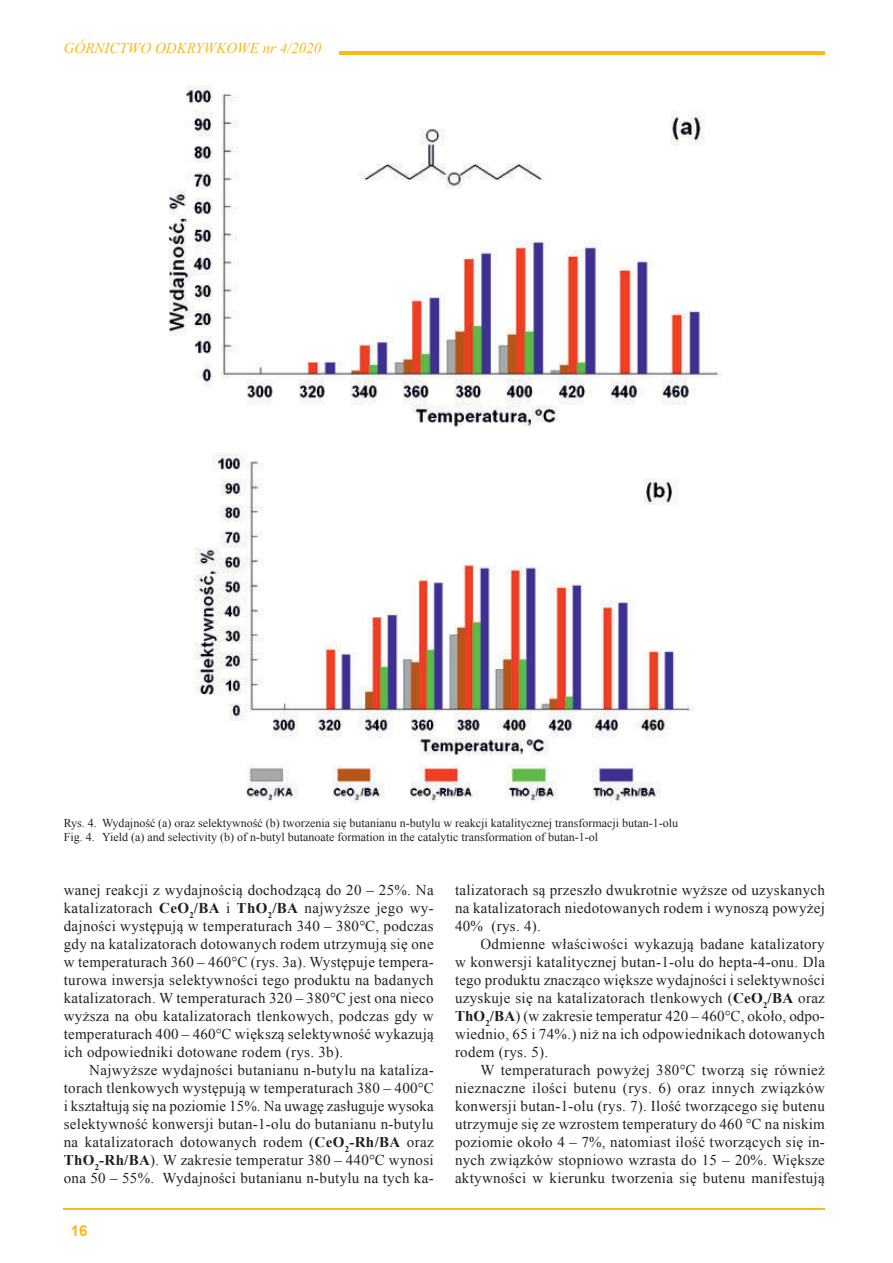
<style>
.page{position:relative;width:893px;height:1263px;background:#fff}
.page>*{position:absolute;margin:0;border:0;box-sizing:border-box;transform-origin:0 0}
.t1{font:15px/18px "Times New Roman";letter-spacing:.02em;color:#231f20;text-align:justify}
.t2{font:italic 15px "Times New Roman";color:#fcb814}
.t3{font:700 15px "Arial";color:#fcb814}
.t4{font:12px/14.4px "Times New Roman";color:#231f20}
.s1{font-weight:700}
</style>
<div class="page">
<hr style="left:64px;top:1208px;width:761px;height:1px;background:#fcb814">
<hr style="left:340px;top:51px;width:485px;height:3px;background:#fcb814">
<img style="left:168px;top:85px;width:554px;height:342px">
<img style="left:194px;top:453px;width:502px;height:350px">
<p class="t2" style="left:64px;top:37px;width:259px">GÓRNICTWO ODKRYWKOWE nr 4/2020</p>
<p class="t4" style="left:64px;top:815px;width:616px">Rys. 4. Wydajność (a) oraz selektywność (b) tworzenia się butanianu n-butylu w reakcji katalitycznej transformacji butan-1-olu<br>Fig. 4. Yield (a) and selectivity (b) of n-butyl butanoate formation in the catalytic transformation of butan-1-ol</p>
<p class="t1" style="left:64px;top:881px;width:371px">wanej reakcji z wydajnością dochodzącą do 20 – 25%. Na katalizatorach <span class="s1">CeO</span><sub>2</sub><span class="s1">/BA</span> i <span class="s1">ThO</span><sub>2</sub><span class="s1">/BA</span> najwyższe jego wy&shy;dajności występują w temperaturach 340 – 380 C, podczas gdy na katalizatorach dotowanych rodem utrzymują się one w temperaturach 360 – 460 C (rys. 3a). Występuje tempera&shy;turowa inwersja selektywności tego produktu na badanych katalizatorach. W temperaturach 320 – 380 C jest ona nieco wyższa na obu katalizatorach tlenkowych, podczas gdy w temperaturach 400 – 460 C większą selektywność wykazują ich odpowiedniki dotowane rodem (rys. 3b).</p>
<p class="t1" style="left:64px;top:1061px;width:372px;text-indent:26px">Najwyższe wydajności butanianu n-butylu na kataliza&shy;torach tlenkowych występują w temperaturach 380 – 400 C i kształtują się na poziomie 15%. Na uwagę zasługuje wysoka selektywność konwersji butan-1-olu do butanianu n-butylu na katalizatorach dotowanych rodem (<span class="s1">CeO</span><sub>2</sub><span class="s1">-Rh/BA</span> oraz <span class="s1">ThO</span><sub>2</sub><span class="s1">-Rh/BA</span>). W zakresie temperatur 380 – 440 C wynosi ona 50 – 55%. Wydajności butanianu n-butylu na tych ka-</p>
<p class="t3" style="left:71px;top:1221px;width:18px">16</p>
<p class="t1" style="left:455px;top:881px;width:371px">talizatorach są przeszło dwukrotnie wyższe od uzyskanych na katalizatorach niedotowanych rodem i wynoszą powyżej 40% (rys. 4).</p>
<p class="t1" style="left:455px;top:935px;width:371px;text-indent:26px">Odmienne właściwości wykazują badane katalizatory w konwersji katalitycznej butan-1-olu do hepta-4-onu. Dla tego produktu znacząco większe wydajności i selektywności uzyskuje się na katalizatorach tlenkowych (<span class="s1">CeO</span><sub>2</sub><span class="s1">/BA</span> oraz <span class="s1">ThO</span><sub>2</sub><span class="s1">/BA</span>) (w zakresie temperatur 420 – 460 C, około, odpo&shy;wiednio, 65 i 74%.) niż na ich odpowiednikach dotowanych rodem (rys. 5).</p>
<p class="t1" style="left:455px;top:1061px;width:372px;text-indent:26px">W temperaturach powyżej 380 C tworzą się również nieznaczne ilości butenu (rys. 6) oraz innych związków konwersji butan-1-olu (rys. 7). Ilość tworzącego się butenu utrzymuje się ze wzrostem temperatury do 460 C na niskim poziomie około 4 – 7%, natomiast ilość tworzących się in&shy;nych związków stopniowo wzrasta do 15 – 20%. Większe aktywności w kierunku tworzenia się butenu manifestują</p>
</div>
